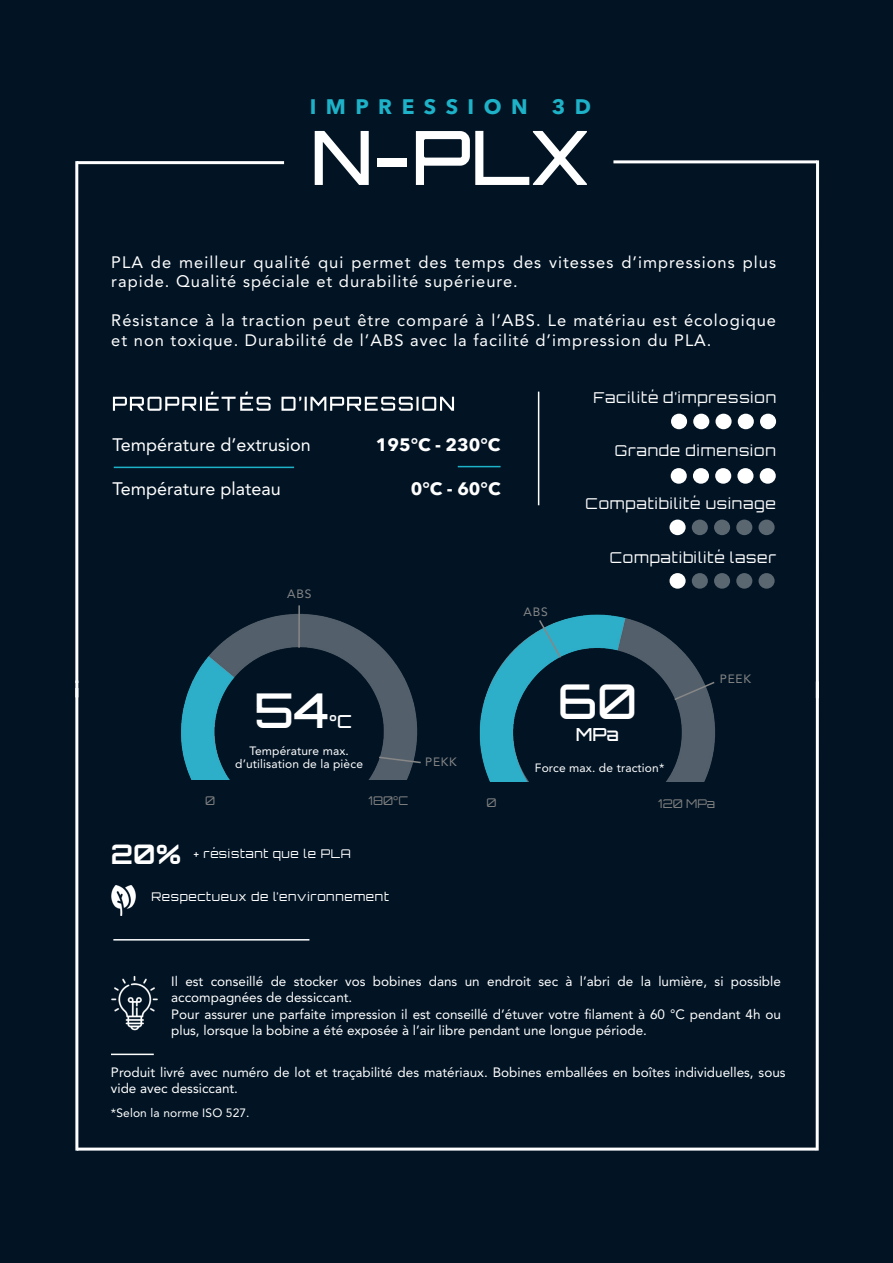
<style>
.page{position:relative;width:893px;height:1263px;background:#fff}
.page>*{position:absolute;margin:0;border:0;box-sizing:border-box;transform-origin:0 0}
.t1{font:500 75px "Orbitron";color:#fff}
.t2{font:500 48px "Orbitron";color:#fff}
.t3{font:700 27px "Orbitron";color:#fff}
.t4{font:700 21px "Avenir Next LT Pro";letter-spacing:.45em;color:#1eb2c8}
.t5{font:18px "Avenir LT Std";color:#fff}
.t6{font:700 18px "Avenir Next LT Pro";color:#fff}
.t7{font:500 18px "Orbitron";color:#fff}
.t8{font:16.5px/19.5px "Avenir LT Std";letter-spacing:.06em;color:#fff}
.t9{font:300 15px "Orbitron";letter-spacing:.06em;color:#fff}
.t10{font:13.5px/16.5px "Avenir LT Std";color:#fff}
.t11{font:12px "Avenir LT Std";letter-spacing:.01em;color:#fff}
.t12{font:300 12px "Orbitron";letter-spacing:.06em;color:#fff}
.t13{font:12px "Avenir LT Std";letter-spacing:.06em;color:#878787}
.t14{font:300 12px "Orbitron";color:#808080}
</style>
<div class="page">
<div style="left:0;top:0;width:893px;height:1242px;background:#021424"></div>
<div style="left:0;top:39px;width:893px;height:1224px;background:#021424"></div>
<img style="left:181px;top:614px;width:237px;height:166px">
<hr style="left:75px;top:161px;width:3px;height:989px;background:#fff">
<hr style="left:816px;top:160px;width:3px;height:990px;background:#fff">
<hr style="left:613px;top:160px;width:204px;height:3px;background:#fff">
<hr style="left:77px;top:1147px;width:739px;height:3px;background:#fff">
<hr style="left:77px;top:161px;width:207px;height:3px;background:#fff">
<svg style="left:113px;top:392px;width:341px;height:19px"></svg>
<hr style="left:114px;top:467px;width:180px;height:1px;background:#1eb2c8">
<hr style="left:458px;top:466px;width:43px;height:1px;background:#1eb2c8">
<hr style="left:538px;top:392px;width:1px;height:113px;background:#fff">
<div style="left:738px;top:414px;width:16px;height:15px;background:#fff;border-radius:50%"></div>
<div style="left:737px;top:468px;width:16px;height:16px;background:#fff;border-radius:50%"></div>
<div style="left:736px;top:520px;width:16px;height:15px;background:#5a6670;border-radius:50%"></div>
<svg style="left:736px;top:573px;width:16px;height:16px"></svg>
<div style="left:693px;top:414px;width:16px;height:15px;background:#fff;border-radius:50%"></div>
<div style="left:693px;top:468px;width:16px;height:16px;background:#fff;border-radius:50%"></div>
<div style="left:692px;top:520px;width:16px;height:15px;background:#5a6670;border-radius:50%"></div>
<svg style="left:692px;top:573px;width:16px;height:16px"></svg>
<div style="left:671px;top:414px;width:16px;height:15px;background:#fff;border-radius:50%"></div>
<div style="left:671px;top:468px;width:16px;height:16px;background:#fff;border-radius:50%"></div>
<div style="left:669px;top:520px;width:17px;height:15px;background:#fff;border-radius:50%"></div>
<div style="left:669px;top:573px;width:17px;height:16px;background:#fff;border-radius:50%"></div>
<div style="left:760px;top:414px;width:16px;height:15px;background:#fff;border-radius:50%"></div>
<div style="left:760px;top:468px;width:16px;height:16px;background:#fff;border-radius:50%"></div>
<svg style="left:758px;top:520px;width:17px;height:15px"></svg>
<svg style="left:758px;top:573px;width:17px;height:16px"></svg>
<div style="left:715px;top:414px;width:17px;height:15px;background:#fff;border-radius:50%"></div>
<div style="left:715px;top:468px;width:16px;height:16px;background:#fff;border-radius:50%"></div>
<div style="left:714px;top:520px;width:16px;height:15px;background:#5a6670;border-radius:50%"></div>
<svg style="left:714px;top:573px;width:16px;height:16px"></svg>
<hr style="left:298px;top:605px;width:2px;height:43px;background:#878787">
<img style="left:111px;top:886px;width:25px;height:29px">
<img style="left:479px;top:614px;width:236px;height:168px">
<svg style="left:538px;top:618px;width:24px;height:41px"></svg>
<svg style="left:673px;top:680px;width:42px;height:21px"></svg>
<img style="left:111px;top:976px;width:47px;height:55px">
<hr style="left:111px;top:1053px;width:43px;height:2px;background:#fff">
<hr style="left:113px;top:939px;width:196px;height:1px;background:#fff">
<svg style="left:377px;top:756px;width:44px;height:8px"></svg>
<p class="t4" style="left:310px;top:94px;width:283px">IMPRESSION 3D</p>
<p class="t1" style="left:310px;top:111px;width:281px">N-PLX</p>
<p class="t8" style="left:111px;top:252px;width:666px">PLA de meilleur qualité qui permet des temps des vitesses d’impressions plus rapide. Qualité spéciale et durabilité supérieure.</p>
<p class="t8" style="left:111px;top:311px;width:666px">Résistance à la traction peut être comparé à l’ABS. Le matériau est écologique et non toxique. Durabilité de l’ABS avec la facilité d’impression du PLA.</p>
<p class="t5" style="left:113px;top:434px;width:200px">Température d’extrusion</p>
<p class="t6" style="left:376px;top:434px;width:126px">195°C - 230°C</p>
<p class="t5" style="left:113px;top:478px;width:170px">Température plateau</p>
<p class="t6" style="left:411px;top:477px;width:91px">0°C - 60°C</p>
<p class="t13" style="left:287px;top:587px;width:26px">ABS</p>
<p class="t13" style="left:524px;top:605px;width:26px">ABS</p>
<p class="t9" style="left:593px;top:388px;width:184px">Facilité d’impression</p>
<p class="t9" style="left:615px;top:440px;width:163px">Grande dimension</p>
<p class="t9" style="left:585px;top:494px;width:192px">Compatibilité usinage</p>
<p class="t9" style="left:610px;top:548px;width:168px">Compatibilité laser</p>
<p class="t2" style="left:254px;top:681px;width:76px">54</p>
<p class="t7" style="left:329px;top:710px;width:24px">°C</p>
<p class="t11" style="left:249px;top:744px;width:101px">Température max.</p>
<p class="t11" style="left:235px;top:757px;width:129px">d’utilisation de la pièce</p>
<p class="t13" style="left:425px;top:755px;width:33px">PEKK</p>
<p class="t2" style="left:558px;top:672px;width:81px">60</p>
<p class="t7" style="left:576px;top:723px;width:45px">MPa</p>
<p class="t11" style="left:535px;top:761px;width:131px">Force max. de traction*</p>
<p class="t13" style="left:720px;top:672px;width:33px">PEEK</p>
<p class="t14" style="left:205px;top:792px;width:12px">0</p>
<p class="t14" style="left:368px;top:792px;width:41px">180°C</p>
<p class="t3" style="left:111px;top:838px;width:73px">20%</p>
<p class="t12" style="left:194px;top:846px;width:159px">+ résistant que le PLA</p>
<p class="t12" style="left:151px;top:889px;width:239px">Respectueux de l’environnement</p>
<p class="t14" style="left:487px;top:794px;width:12px">0</p>
<p class="t14" style="left:658px;top:796px;width:58px">120 MPa</p>
<p class="t10" style="left:171px;top:973px;width:611px">Il est conseillé de stocker vos bobines dans un endroit sec à l’abri de la lumière, si possible accompagnées de dessiccant.</p>
<p class="t10" style="left:171px;top:1006px;width:611px">Pour assurer une parfaite impression il est conseillé d’étuver votre filament à 60 °C pendant 4h ou plus, lorsque la bobine a été exposée à l’air libre pendant une longue période.</p>
<p class="t10" style="left:111px;top:1064px;width:676px">Produit livré avec numéro de lot et traçabilité des matériaux. Bobines emballées en boîtes individuelles, sous vide avec dessiccant.</p>
<p class="t11" style="left:111px;top:1106px;width:140px">*Selon la norme ISO 527.</p>
</div>
